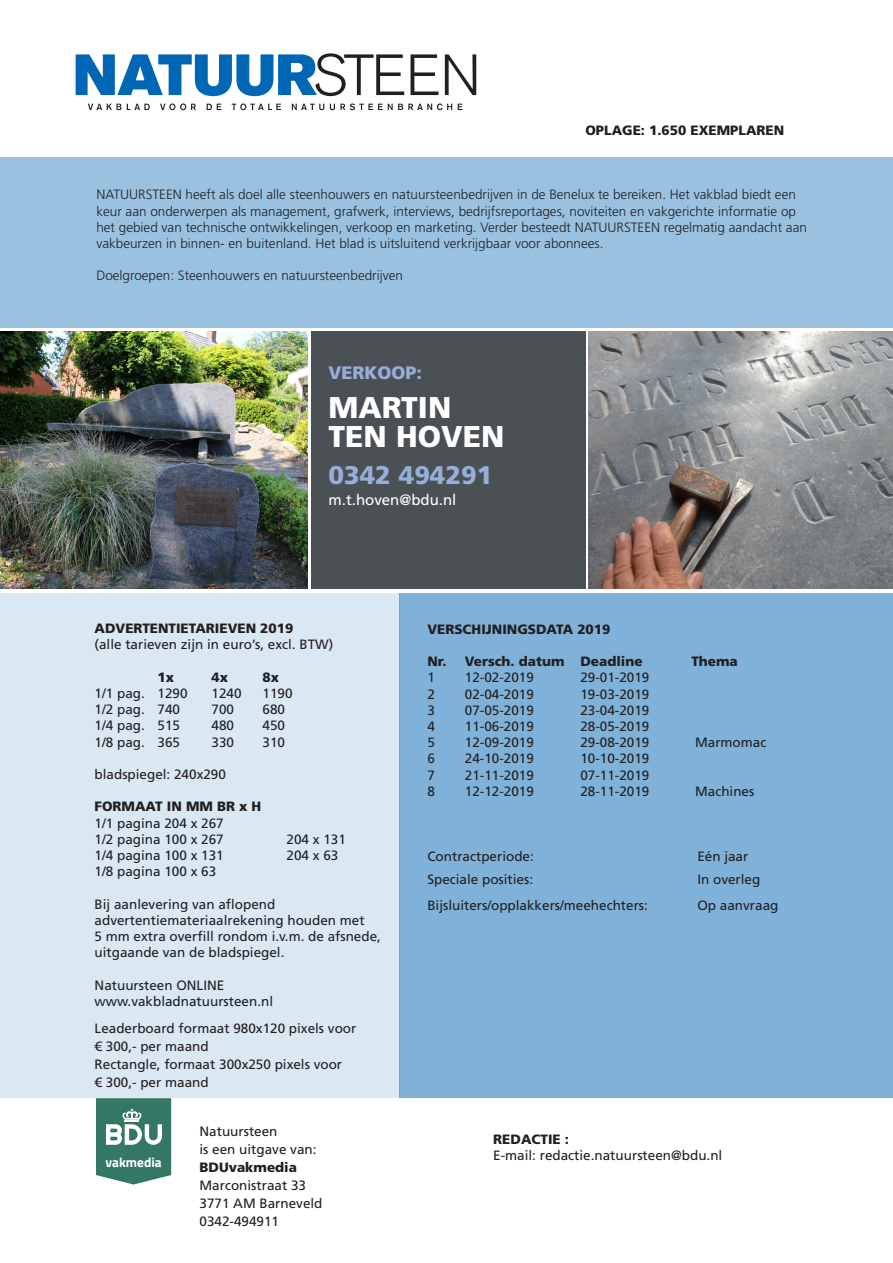
<style>
.page{position:relative;width:893px;height:1263px;background:#fff}
.page>*{position:absolute;margin:0;border:0;box-sizing:border-box;transform-origin:0 0}
.t1{font:900 30px "Frutiger LT Std";color:#fff}
.t2{font:900 25.5px "Frutiger LT Std";color:#96afda}
.t3{font:900 18px "Frutiger LT Std";color:#96afda}
.t4{font:15px "Frutiger LT Std";color:#fff}
.t5{font:13.5px/16.2px "Frutiger LT Std";color:#231f20}
.t6{font:300 13.5px/16.2px "Frutiger LT Std";color:#231f20}
.t7{font:900 13.5px "Frutiger LT Std";color:#231f20}
.t8{font:700 13.35px "Titillium Web";color:#fff}
</style>
<div class="page">
<div style="left:0;top:157px;width:893px;height:171px;background:#9ac2e0"></div>
<div style="left:400px;top:593px;width:493px;height:505px;background:#80b2d9"></div>
<div style="left:0;top:593px;width:400px;height:505px;background:#d9e8f3"></div>
<img style="left:589px;top:332px;width:304px;height:257px">
<img style="left:0;top:332px;width:307px;height:257px">
<svg style="left:96px;top:1098px;width:75px;height:86px;background:#568e7f"></svg>
<div style="left:311px;top:332px;width:274px;height:257px;background:#4b5055"></div>
<svg style="left:76px;top:53px;width:400px;height:43px"></svg>
<svg style="left:88px;top:103px;width:374px;height:7px"></svg>
<p class="t7" style="left:585px;top:122px;width:200px">OPLAGE: 1.650 EXEMPLAREN</p>
<p class="t6" style="left:96px;top:187px;width:712px">NATUURSTEEN heeft als doel alle steenhouwers en natuursteenbedrijven in de Benelux te bereiken. Het vakblad biedt een keur aan onderwerpen als management, grafwerk, interviews, bedrijfsreportages, noviteiten en vakgerichte informatie op het gebied van technische ontwikkelingen, verkoop en marketing. Verder besteedt NATUURSTEEN regelmatig aandacht aan vakbeurzen in binnen- en buitenland. Het blad is uitsluitend verkrijgbaar voor abonnees.</p>
<p class="t6" style="left:96px;top:268px;width:308px">Doelgroepen: Steenhouwers en natuursteenbedrijven</p>
<p class="t3" style="left:328px;top:362px;width:95px">VERKOOP:</p>
<p class="t1" style="left:328px;top:390px;width:124px">MARTIN</p>
<p class="t1" style="left:328px;top:418px;width:177px">TEN HOVEN</p>
<p class="t2" style="left:328px;top:460px;width:165px">0342 494291</p>
<p class="t4" style="left:328px;top:491px;width:129px">m.t.hoven@bdu.nl</p>
<p class="t7" style="left:95px;top:620px;width:200px">ADVERTENTIETARIEVEN 2019</p>
<p class="t5" style="left:95px;top:637px;width:240px">(alle tarieven zijn in euro’s, excl. BTW)</p>
<p class="t7" style="left:158px;top:669px;width:18px">1x</p>
<p class="t7" style="left:212px;top:669px;width:18px">4x</p>
<p class="t7" style="left:263px;top:669px;width:18px">8x</p>
<p class="t5" style="left:95px;top:685px;width:95px">1/1 pag. 1290</p>
<p class="t5" style="left:212px;top:685px;width:32px">1240</p>
<p class="t5" style="left:263px;top:685px;width:32px">1190</p>
<p class="t5" style="left:95px;top:701px;width:87px">1/2 pag. 740</p>
<p class="t5" style="left:212px;top:701px;width:24px">700</p>
<p class="t5" style="left:263px;top:701px;width:24px">680</p>
<p class="t5" style="left:95px;top:718px;width:87px">1/4 pag. 515</p>
<p class="t5" style="left:212px;top:718px;width:24px">480</p>
<p class="t5" style="left:263px;top:718px;width:24px">450</p>
<p class="t5" style="left:95px;top:734px;width:87px">1/8 pag. 365</p>
<p class="t5" style="left:212px;top:734px;width:24px">330</p>
<p class="t5" style="left:263px;top:734px;width:24px">310</p>
<p class="t5" style="left:95px;top:766px;width:133px">bladspiegel: 240x290</p>
<p class="t7" style="left:95px;top:798px;width:168px">FORMAAT IN MM BR x H</p>
<p class="t5" style="left:95px;top:815px;width:131px">1/1 pagina 204 x 267</p>
<p class="t5" style="left:95px;top:831px;width:131px">1/2 pagina 100 x 267</p>
<p class="t5" style="left:287px;top:831px;width:61px">204 x 131</p>
<p class="t5" style="left:95px;top:847px;width:131px">1/4 pagina 100 x 131</p>
<p class="t5" style="left:287px;top:847px;width:53px">204 x 63</p>
<p class="t5" style="left:95px;top:863px;width:123px">1/8 pagina 100 x 63</p>
<p class="t5" style="left:95px;top:896px;width:182px">Bij aanlevering van aflopend</p>
<p class="t5" style="left:95px;top:912px;width:272px">advertentiemateriaalrekening houden met</p>
<p class="t5" style="left:95px;top:928px;width:288px">5 mm extra overfill rondom i.v.m. de afsnede, uitgaande van de bladspiegel.</p>
<p class="t5" style="left:95px;top:977px;width:131px">Natuursteen ONLINE</p>
<p class="t5" style="left:95px;top:993px;width:180px">www.vakbladnatuursteen.nl</p>
<p class="t5" style="left:95px;top:1020px;width:263px">Leaderboard formaat 980x120 pixels voor</p>
<p class="t5" style="left:95px;top:1038px;width:116px">€ 300,- per maand</p>
<p class="t5" style="left:95px;top:1056px;width:249px">Rectangle, formaat 300x250 pixels voor</p>
<p class="t5" style="left:95px;top:1074px;width:116px">€ 300,- per maand</p>
<p class="t8" style="left:106px;top:1152px;width:58px">vakmedia</p>
<p class="t5" style="left:199px;top:1123px;width:80px">Natuursteen</p>
<p class="t5" style="left:199px;top:1141px;width:119px">is een uitgave van:</p>
<p class="t7" style="left:199px;top:1159px;width:99px">BDUvakmedia</p>
<p class="t5" style="left:199px;top:1177px;width:108px">Marconistraat 33</p>
<p class="t5" style="left:199px;top:1195px;width:125px">3771 AM Barneveld</p>
<p class="t5" style="left:199px;top:1213px;width:81px">0342-494911</p>
<p class="t7" style="left:427px;top:621px;width:185px">VERSCHIJNINGSDATA 2019</p>
<p class="t7" style="left:427px;top:653px;width:217px">Nr. Versch. datum Deadline</p>
<p class="t7" style="left:691px;top:653px;width:48px">Thema</p>
<p class="t5" style="left:427px;top:670px;width:9px">1</p>
<p class="t5" style="left:465px;top:670px;width:71px">12-02-2019</p>
<p class="t5" style="left:580px;top:670px;width:71px">29-01-2019</p>
<p class="t5" style="left:427px;top:686px;width:9px">2</p>
<p class="t5" style="left:465px;top:686px;width:71px">02-04-2019</p>
<p class="t5" style="left:580px;top:686px;width:71px">19-03-2019</p>
<p class="t5" style="left:427px;top:702px;width:9px">3</p>
<p class="t5" style="left:465px;top:702px;width:71px">07-05-2019</p>
<p class="t5" style="left:580px;top:702px;width:71px">23-04-2019</p>
<p class="t5" style="left:427px;top:718px;width:9px">4</p>
<p class="t5" style="left:465px;top:718px;width:71px">11-06-2019</p>
<p class="t5" style="left:580px;top:718px;width:71px">28-05-2019</p>
<p class="t5" style="left:427px;top:734px;width:9px">5</p>
<p class="t5" style="left:465px;top:734px;width:71px">12-09-2019</p>
<p class="t5" style="left:580px;top:734px;width:71px">29-08-2019</p>
<p class="t5" style="left:695px;top:734px;width:73px">Marmomac</p>
<p class="t5" style="left:427px;top:751px;width:9px">6</p>
<p class="t5" style="left:465px;top:751px;width:71px">24-10-2019</p>
<p class="t5" style="left:580px;top:751px;width:71px">10-10-2019</p>
<p class="t5" style="left:427px;top:767px;width:9px">7</p>
<p class="t5" style="left:465px;top:767px;width:71px">21-11-2019</p>
<p class="t5" style="left:580px;top:767px;width:71px">07-11-2019</p>
<p class="t5" style="left:427px;top:783px;width:9px">8</p>
<p class="t5" style="left:465px;top:783px;width:71px">12-12-2019</p>
<p class="t5" style="left:580px;top:783px;width:71px">28-11-2019</p>
<p class="t5" style="left:695px;top:783px;width:61px">Machines</p>
<p class="t5" style="left:427px;top:848px;width:108px">Contractperiode:</p>
<p class="t5" style="left:697px;top:848px;width:53px">Eén jaar</p>
<p class="t5" style="left:427px;top:872px;width:107px">Speciale posities:</p>
<p class="t5" style="left:697px;top:872px;width:65px">In overleg</p>
<p class="t5" style="left:427px;top:897px;width:222px">Bijsluiters/opplakkers/meehechters:</p>
<p class="t5" style="left:697px;top:897px;width:83px">Op aanvraag</p>
<p class="t7" style="left:493px;top:1131px;width:77px">REDACTIE :</p>
<p class="t5" style="left:493px;top:1147px;width:231px">E-mail: redactie.natuursteen@bdu.nl</p>
</div>
